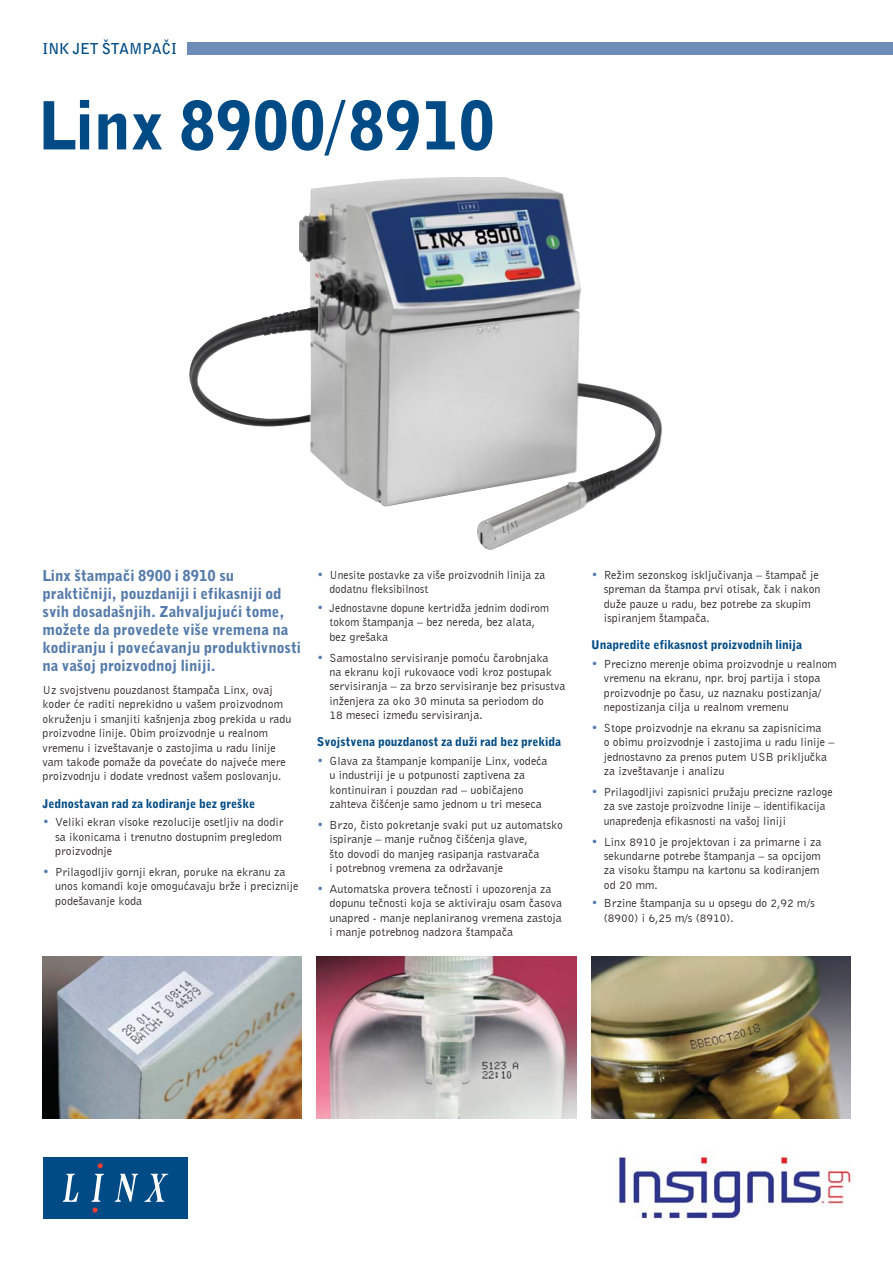
<style>
.page{position:relative;width:893px;height:1263px;background:#fff}
.page>*{position:absolute;margin:0;border:0;box-sizing:border-box;transform-origin:0 0}
.t1{font:900 66px "Bell Gothic";color:#004b85}
.t2{font:900 15px/18px "Bell Gothic";color:#567cac}
.t3{font:700 15px "Bell Gothic";color:#004b85}
.t4{font:12px/14.4px "Bell Gothic BT";color:#231f20}
.t5{font:12px/14.4px "Bell Gothic BT";color:#231f20;scale:.96 1}
.t6{font:900 12px "Bell Gothic";color:#004b85}
.s1{color:#567cac}
</style>
<div class="page">
<img style="left:189px;top:177px;width:473px;height:373px">
<img style="left:591px;top:957px;width:259px;height:161px">
<div style="left:187px;top:43px;width:706px;height:12px;background:#6d8db8"></div>
<div style="left:43px;top:1157px;width:144px;height:62px;background:#004b85"></div>
<svg style="left:63px;top:1174px;width:15px;height:28px"></svg>
<svg style="left:115px;top:1174px;width:23px;height:28px"></svg>
<svg style="left:144px;top:1174px;width:24px;height:28px"></svg>
<svg style="left:98px;top:1163px;width:5px;height:5px"></svg>
<svg style="left:92px;top:1174px;width:12px;height:38px"></svg>
<img style="left:43px;top:957px;width:259px;height:161px">
<img style="left:317px;top:957px;width:259px;height:161px">
<img style="left:618px;top:1150px;width:236px;height:69px">
<p class="t3" style="left:43px;top:43px;width:136px">INK JET ŠTAMPAČI</p>
<h1 class="t1" style="left:38px;top:101px;width:458px">Linx 8900/8910</h1>
<p class="t2" style="left:43px;top:568px;width:260px">Linx štampači 8900 i 8910 su praktičniji, pouzdaniji i efikasniji od svih dosadašnjih. Zahvaljujući tome, možete da provedete više vremena na kodiranju i povećavanju produktivnosti na vašoj proizvodnoj liniji.</p>
<p class="t4" style="left:43px;top:682px;width:250px">Uz svojstvenu pouzdanost štampača Linx, ovaj koder će raditi neprekidno u vašem proizvodnom okruženju i smanjiti kašnjenja zbog prekida u radu proizvodne linije. Obim proizvodnje u realnom vremenu i izveštavanje o zastojima u radu linije vam takođe pomaže da povećate do najveće mere proizvodnju i dodate vrednost vašem poslovanju.</p>
<p class="t6" style="left:43px;top:799px;width:214px">Jednostavan rad za kodiranje bez greške</p>
<p class="t4" style="left:55px;top:815px;width:230px;text-indent:-13px"><span class="s1">•</span> Veliki ekran visoke rezolucije osetljiv na dodir sa ikonicama i trenutno dostupnim pregledom proizvodnje</p>
<p class="t4" style="left:55px;top:864px;width:245px;text-indent:-13px"><span class="s1">•</span> Prilagodljiv gornji ekran, poruke na ekranu za unos komandi koje omogućavaju brže i preciznije podešavanje koda</p>
<p class="t5" style="left:330px;top:567px;width:226px;text-indent:-13px"><span class="s1">•</span> Unesite postavke za više proizvodnih linija za dodatnu fleksibilnost</p>
<p class="t5" style="left:330px;top:600px;width:230px;text-indent:-13px"><span class="s1">•</span> Jednostavne dopune kertridža jednim dodirom tokom štampanja – bez nereda, bez alata, bez grešaka</p>
<p class="t4" style="left:330px;top:650px;width:237px;text-indent:-13px"><span class="s1">•</span> Samostalno servisiranje pomoću čarobnjaka<br>na ekranu koji rukovaoce vodi kroz postupak servisiranja – za brzo servisiranje bez prisustva inženjera za oko 30 minuta sa periodom do<br>18 meseci između servisiranja.</p>
<p class="t6" style="left:317px;top:737px;width:246px">Svojstvena pouzdanost za duži rad bez prekida</p>
<p class="t4" style="left:330px;top:753px;width:220px;text-indent:-13px"><span class="s1">•</span> Glava za štampanje kompanije Linx, vodeća u industriji je u potpunosti zaptivena za kontinuiran i pouzdan rad – uobičajeno zahteva čišćenje samo jednom u tri meseca</p>
<p class="t4" style="left:330px;top:817px;width:235px;text-indent:-13px"><span class="s1">•</span> Brzo, čisto pokretanje svaki put uz automatsko ispiranje – manje ručnog čišćenja glave,<br>što dovodi do manjeg rasipanja rastvarača<br>i potrebnog vremena za održavanje</p>
<p class="t4" style="left:330px;top:881px;width:234px;text-indent:-13px"><span class="s1">•</span> Automatska provera tečnosti i upozorenja za dopunu tečnosti koja se aktiviraju osam časova unapred - manje neplaniranog vremena zastoja i manje potrebnog nadzora štampača</p>
<p class="t4" style="left:604px;top:567px;width:218px;text-indent:-13px"><span class="s1">•</span> Režim sezonskog isključivanja – štampač je spreman da štampa prvi otisak, čak i nakon duže pauze u radu, bez potrebe za skupim ispiranjem štampača.</p>
<p class="t6" style="left:591px;top:640px;width:213px">Unapredite efikasnost proizvodnih linija</p>
<p class="t4" style="left:604px;top:656px;width:235px;text-indent:-13px"><span class="s1">•</span> Precizno merenje obima proizvodnje u realnom vremenu na ekranu, npr. broj partija i stopa proizvodnje po času, uz naznaku postizanja/ nepostizanja cilja u realnom vremenu</p>
<p class="t4" style="left:604px;top:720px;width:232px;text-indent:-13px"><span class="s1">•</span> Stope proizvodnje na ekranu sa zapisnicima<br>o obimu proizvodnje i zastojima u radu linije – jednostavno za prenos putem USB priključka za izveštavanje i analizu</p>
<p class="t4" style="left:604px;top:784px;width:230px;text-indent:-13px"><span class="s1">•</span> Prilagodljivi zapisnici pružaju precizne razloge za sve zastoje proizvodne linije – identifikacija unapređenja efikasnosti na vašoj liniji</p>
<p class="t4" style="left:604px;top:834px;width:219px;text-indent:-13px"><span class="s1">•</span> Linx 8910 je projektovan i za primarne i za sekundarne potrebe štampanja – sa opcijom za visoku štampu na kartonu sa kodiranjem od 20 mm.</p>
<p class="t4" style="left:604px;top:896px;width:212px;text-indent:-13px"><span class="s1">•</span> Brzine štampanja su u opsegu do 2,92 m/s (8900) i 6,25 m/s (8910).</p>
</div>
